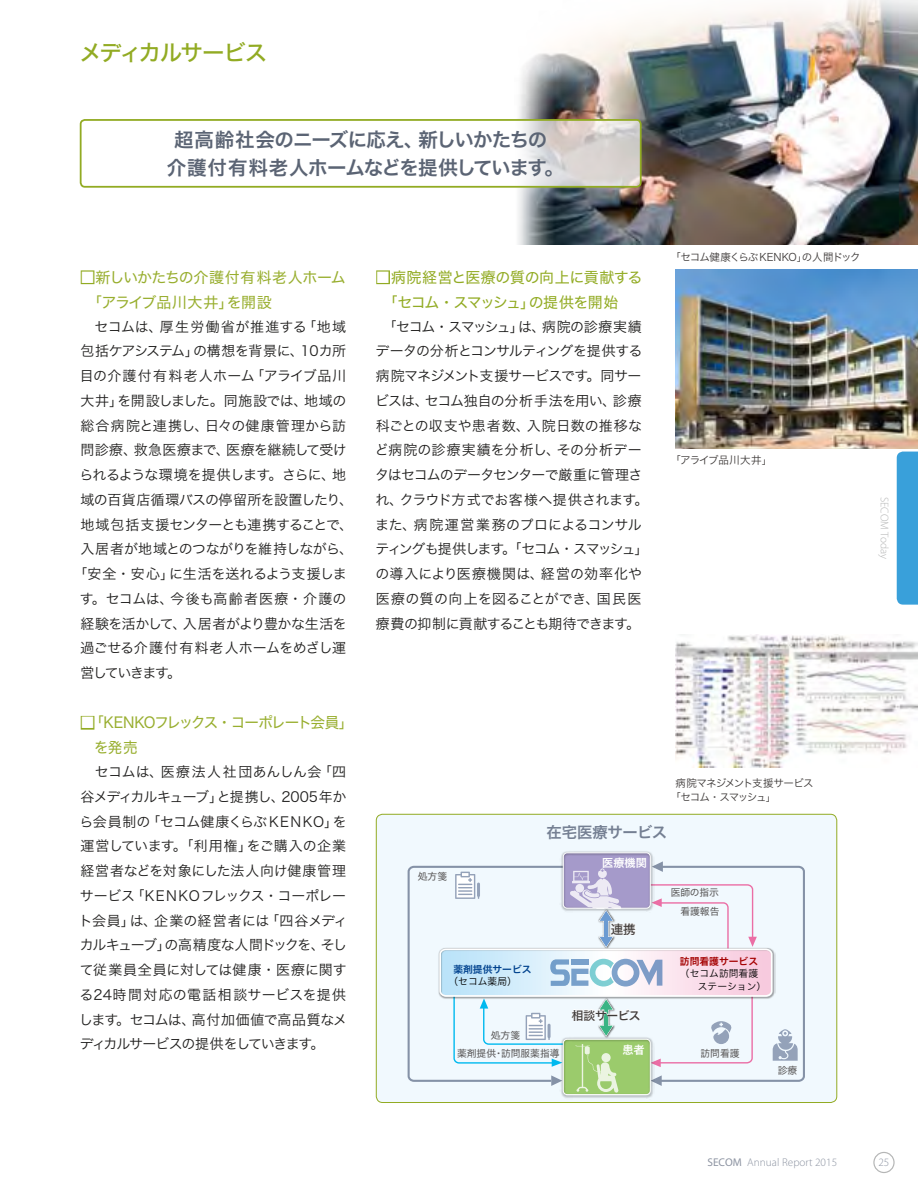
<style>
.page{position:relative;width:918px;height:1188px;background:#fff}
.page>*{position:absolute;margin:0;border:0;box-sizing:border-box;transform-origin:0 0}
.t1{font:22.5px "Hira Kaku Std W5";letter-spacing:-.075em;color:#92ab23}
.t2{font:19.5px/28.5px "Hira Kaku Pro W6";letter-spacing:-.04em;color:#5b6474;text-align:center}
.t3{font:15.3px "Hira Kaku Pro W6";letter-spacing:-.03em;color:#758093}
.t4{font:15px/24.8px "Hira Kaku Std W4";letter-spacing:-.03em;color:#92ab23}
.t5{font:15px/24.8px "Hira Kaku Std W4";letter-spacing:-.025em;color:#98ae2e}
.t6{font:15px/24.8px "Hira Kaku Std W4";letter-spacing:-.08em;color:#98ae2e}
.t7{font:13.95px/24.8px "Hira Kaku Pro W3";letter-spacing:-.03em;color:#1f1e1d;text-align:justify}
.t8{font:13.95px "Hira Kaku Pro W3";letter-spacing:-.05em;color:#1f1e1d}
.t9{font:13.95px "Hira Kaku Pro W3";letter-spacing:.03em;color:#1f1e1d}
.t10{font:13.95px "Hira Kaku Pro W3";letter-spacing:.015em;color:#1f1e1d}
.t11{font:13.95px "Hira Kaku Pro W3";letter-spacing:.055em;color:#1f1e1d}
.t12{font:13.95px "Hira Kaku Pro W3";letter-spacing:.045em;color:#1f1e1d}
.t13{font:13.95px "Hira Kaku Pro W3";letter-spacing:-.095em;color:#1f1e1d}
.t14{font:12.6px "Hira Kaku Std W5";color:#3e3a39}
.t15{font:11.85px "Hira Kaku Std W5";letter-spacing:-.03em;color:#3e3a39}
.t16{font:300 11.25px "Myriad Pro";letter-spacing:.005em;color:#8d94a2}
.t17{font:300 11.25px "Myriad Pro";letter-spacing:.01em;color:#b5b6b6}
.t18{font:11.1px "Hira Kaku Pro W6";color:#fff}
.t19{font:10.5px/13.5px "Hira Kaku Pro W3";letter-spacing:-.085em;color:#3e3a39}
.t20{font:10.5px "Hira Kaku Pro W3";letter-spacing:-.005em;color:#3e3a39}
.t21{font:9.75px "Hira Kaku Std W4";color:#595757}
.t22{font:9.75px/12.6px "Hira Kaku Pro W6";color:#00428e}
.t23{font:9.75px "Hira Kaku Pro W3";color:#000}
.t24{font:9.75px "Hira Kaku Pro W6";color:#a40000}
.s1{font-family:"Hira Kaku Pro W3";color:#fff}
.s2{font-family:"Hira Kaku Pro W3";color:#000}
.s3{font-weight:400}
</style>
<div class="page">
<div style="left:377px;top:814px;width:460px;height:289px;background:#f1f9fe"></div>
<img style="left:560px;top:849px;width:95px;height:12px">
<div style="left:563px;top:852px;width:88px;height:57px;border:1px solid #fff;border-radius:4px"></div>
<img style="left:560px;top:1093px;width:95px;height:6px">
<div style="left:563px;top:1039px;width:88px;height:56px;border:1px solid #fff;border-radius:4px"></div>
<svg style="left:407px;top:861px;width:399px;height:232px"></svg>
<div style="left:873px;top:1152px;width:22px;height:21px;border:1px solid #b5b6b6;border-radius:50%"></div>
<div style="left:376px;top:814px;width:461px;height:289px;border:1px solid #92ab23;border-radius:6px"></div>
<div style="left:81px;top:270px;width:13px;height:14px;border:2px solid #92ab23"></div>
<div style="left:81px;top:716px;width:13px;height:14px;border:2px solid #92ab23"></div>
<div style="left:376px;top:270px;width:14px;height:14px;border:2px solid #92ab23"></div>
<img style="left:676px;top:270px;width:242px;height:178px">
<img style="left:518px;top:0;width:400px;height:245px">
<img style="left:676px;top:635px;width:242px;height:133px">
<div style="left:897px;top:452px;width:21px;height:153px;background:#39a0da"></div>
<svg style="left:81px;top:120px;width:560px;height:67px"></svg>
<div style="left:80px;top:119px;width:562px;height:69px;border:2px solid #92ab23;border-radius:4px"></div>
<p class="t1" style="left:79px;top:35px;width:189px">メディカルサービス</p>
<p class="t2" style="left:167px;top:124px;width:399px">超高齢社会のニーズに応え、新しいかたちの介護付有料老人ホームなどを提供しています。</p>
<p class="t5" style="left:87px;top:265px;width:260px;text-indent:-7px"><span class="s1">■</span>新しいかたちの介護付有料老人ホーム「アライブ品川大井」を開設</p>
<p class="t12" style="left:95px;top:314px;width:253px">セコムは、厚生労働省が推進する「地域</p>
<p class="t7" style="left:80px;top:338px;width:267px">包括ケアシステム」の構想を背景に、10カ所</p>
<p class="t9" style="left:80px;top:363px;width:268px">目の介護付有料老人ホーム「アライブ品川</p>
<p class="t7" style="left:80px;top:387px;width:268px">大井」を開設しました。同施設では、地域の</p>
<p class="t10" style="left:80px;top:413px;width:267px">総合病院と連携し、日々の健康管理から訪</p>
<p class="t7" style="left:80px;top:437px;width:268px">問診療、救急医療まで、医療を継続して受け</p>
<p class="t8" style="left:79px;top:462px;width:268px">られるような環境を提供します。さらに、地</p>
<p class="t7" style="left:80px;top:486px;width:274px">域の百貨店循環バスの停留所を設置したり、</p>
<p class="t7" style="left:80px;top:511px;width:274px">地域包括支援センターとも連携することで、</p>
<p class="t7" style="left:80px;top:536px;width:274px">入居者が地域とのつながりを維持しながら、</p>
<p class="t7" style="left:73px;top:560px;width:275px">「安全・安心」に生活を送れるよう支援しま</p>
<p class="t11" style="left:80px;top:586px;width:268px">す。セコムは、今後も高齢者医療・介護の</p>
<p class="t7" style="left:80px;top:610px;width:268px">経験を活かして、入居者がより豊かな生活を</p>
<p class="t7" style="left:80px;top:635px;width:267px">過ごせる介護付有料老人ホームをめざし運</p>
<p class="t13" style="left:80px;top:660px;width:102px">営していきます。</p>
<p class="t6" style="left:94px;top:710px;width:261px;text-indent:-14px"><span class="s1">■</span>「KENKOフレックス・コーポレート会員」を発売</p>
<p class="t7" style="left:79px;top:758px;width:270px">　セコムは、医療法人社団あんしん会「四谷メディカルキューブ」と提携し、2005年から会員制の「セコム健康くらぶKENKO」を運営しています。「利用権」をご購入の企業経営者などを対象にした法人向け健康管理サービス「KENKOフレックス・コーポレート会員」は、企業の経営者には「四谷メディカルキューブ」の高精度な人間ドックを、そして従業員全員に対しては健康・医療に関する24時間対応の電話相談サービスを提供します。セコムは、高付加価値で高品質なメディカルサービスの提供をしていきます。</p>
<p class="t4" style="left:383px;top:265px;width:261px;text-indent:-7px"><span class="s1">■</span>病院経営と医療の質の向上に貢献する「セコム・スマッシュ」の提供を開始</p>
<p class="t7" style="left:375px;top:313px;width:275px;text-align:left">　「セコム・スマッシュ」は、病院の診療実績データの分析とコンサルティングを提供する病院マネジメント支援サービスです。同サービスは、セコム独自の分析手法を用い、診療科ごとの収支や患者数、入院日数の推移など病院の診療実績を分析し、その分析データはセコムのデータセンターで厳重に管理され、クラウド方式でお客様へ提供されます。また、病院運営業務のプロによるコンサルティングも提供します。「セコム・スマッシュ」の導入により医療機関は、経営の効率化や医療の質の向上を図ることができ、国民医療費の抑制に貢献することも期待できます。</p>
<p class="t19" style="left:670px;top:249px;width:192px">「セコム健康くらぶ KENKO」の人間ドック</p>
<p class="t20" style="left:670px;top:450px;width:103px">「アライブ品川大井」</p>
<p class="t17" style="left:891px;top:497px;width:64px;rotate:90deg">SECOM Today</p>
<p class="t21" style="left:418px;top:869px;width:31px">処方箋</p>
<p class="t22" style="left:449px;top:962px;width:85px;text-indent:5px">薬剤提供サービス<span class="s2">（セコム薬局）</span></p>
<p class="t21" style="left:491px;top:1028px;width:31px">処方箋</p>
<p class="t3" style="left:547px;top:818px;width:122px">在宅医療サービス</p>
<p class="t18" style="left:602px;top:853px;width:46px">医療機関</p>
<p class="t19" style="left:670px;top:776px;width:145px;text-indent:5px">病院マネジメント支援サービス「セコム・スマッシュ」</p>
<p class="t21" style="left:671px;top:885px;width:50px">医師の指示</p>
<p class="t14" style="left:611px;top:920px;width:27px">連携</p>
<p class="t15" style="left:572px;top:1006px;width:71px">相談サービス</p>
<p class="t21" style="left:680px;top:904px;width:41px">看護報告</p>
<p class="t24" style="left:680px;top:952px;width:80px">訪問看護サービス</p>
<p class="t23" style="left:680px;top:965px;width:80px">（セコム訪問看護</p>
<p class="t23" style="left:698px;top:978px;width:70px">ステーション）</p>
<p class="t21" style="left:457px;top:1046px;width:104px">薬剤提供・訪問服薬指導</p>
<p class="t18" style="left:622px;top:1040px;width:24px">患者</p>
<p class="t21" style="left:700px;top:1046px;width:41px">訪問看護</p>
<p class="t21" style="left:778px;top:1063px;width:21px">診療</p>
<p class="t16" style="left:707px;top:1156px;width:131px"><span class="s3">SECOM</span> Annual Report 2015</p>
<p class="t16" style="left:878px;top:1156px;width:12px">25</p>
</div>
